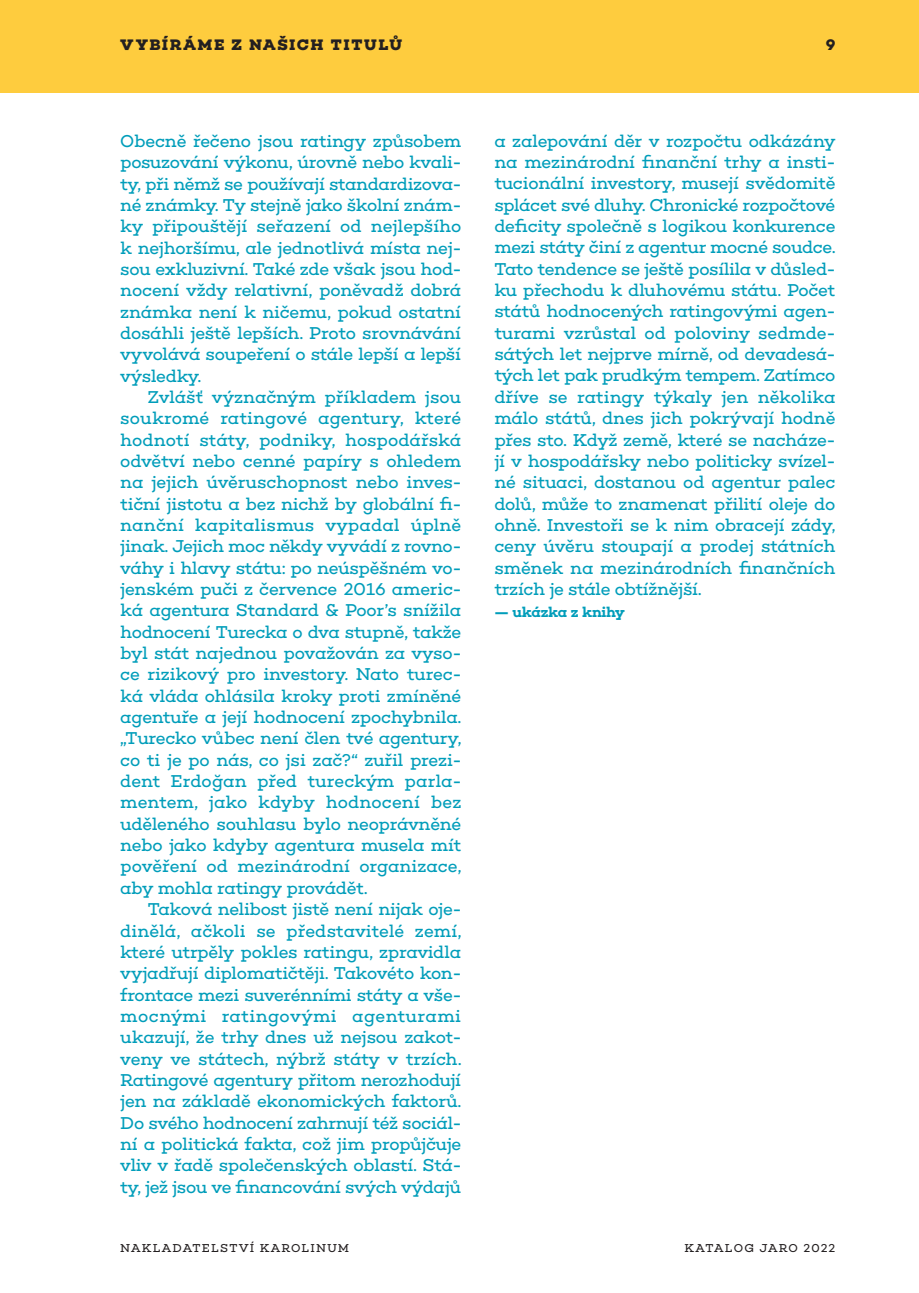
<style>
.page{position:relative;width:919px;height:1293px;background:#fff}
.page>*{position:absolute;margin:0;border:0;box-sizing:border-box;transform-origin:0 0}
.t1{font:17.4px/21.4px "Choplin";letter-spacing:-.02em;color:#009dba;text-align:justify}
.t2{font:700 15.6px "Choplin";letter-spacing:.095em;color:#231f20}
.t3{font:700 15.6px "Choplin";color:#231f20}
.t4{font:600 14.6px "Choplin";letter-spacing:-.025em;color:#009dba}
.t5{font:11.6px "Choplin";letter-spacing:.095em;color:#231f20}
</style>
<div class="page">
<div style="left:0;top:0;width:918px;height:93px;background:#fecc3e"></div>
<p class="t2" style="left:120px;top:36px;width:283px">VYBÍRÁME Z NAŠICH TITULŮ</p>
<p class="t3" style="left:825px;top:36px;width:11px">9</p>
<p class="t1" style="left:120px;top:130px;width:343px">Obecně řečeno jsou ratingy způsobem posuzování výkonu, úrovně nebo kvali&shy;ty, při němž se používají standardizova&shy;né známky. Ty stejně jako školní znám&shy;ky připouštějí seřazení od nejlepšího k nejhoršímu, ale jednotlivá místa nej&shy;sou exkluzivní. Také zde však jsou hod&shy;nocení vždy relativní, poněvadž dobrá známka není k ničemu, pokud ostatní dosáhli ještě lepších. Proto srovnávání vyvolává soupeření o stále lepší a lepší výsledky.</p>
<p class="t1" style="left:120px;top:387px;width:343px;text-indent:28px">Zvlášť význačným příkladem jsou soukromé ratingové agentury, které hodnotí státy, podniky, hospodářská odvětví nebo cenné papíry s ohledem na jejich úvěruschopnost nebo inves&shy;tiční jistotu a bez nichž by globální fi&shy;nanční kapitalismus vypadal úplně jinak. Jejich moc někdy vyvádí z rovno&shy;váhy i hlavy státu: po neúspěšném vo&shy;jenském puči z července 2016 americ&shy;ká agentura Standard &amp; Poor’s snížila hodnocení Turecka o dva stupně, takže byl stát najednou považován za vyso&shy;ce rizikový pro investory. Nato turec&shy;ká vláda ohlásila kroky proti zmíněné agentuře a její hodnocení zpochybnila. „Turecko vůbec není člen tvé agentury, co ti je po nás, co jsi zač?“ zuřil prezi&shy;dent Erdoğan před tureckým parla&shy;mentem, jako kdyby hodnocení bez uděleného souhlasu bylo neoprávněné nebo jako kdyby agentura musela mít pověření od mezinárodní organizace, aby mohla ratingy provádět.</p>
<p class="t1" style="left:120px;top:899px;width:343px;text-indent:28px">Taková nelibost jistě není nijak oje&shy;dinělá, ačkoli se představitelé zemí, které utrpěly pokles ratingu, zpravidla vyjadřují diplomatičtěji. Takovéto kon&shy;frontace mezi suverénními státy a vše&shy;mocnými ratingovými agenturami ukazují, že trhy dnes už nejsou zakot&shy;veny ve státech, nýbrž státy v trzích.<br>Ratingové agentury přitom nerozhodují jen na základě ekonomických faktorů.<br>Do svého hodnocení zahrnují též sociál&shy;ní a politická fakta, což jim propůjčuje vliv v řadě společenských oblastí. Stá&shy;ty, jež jsou ve financování svých výdajů</p>
<p class="t1" style="left:494px;top:130px;width:343px">a zalepování děr v rozpočtu odkázány na mezinárodní finanční trhy a insti&shy;tucionální investory, musejí svědomitě splácet své dluhy. Chronické rozpočtové deficity společně s logikou konkurence mezi státy činí z agentur mocné soudce.<br>Tato tendence se ještě posílila v důsled&shy;ku přechodu k dluhovému státu. Počet států hodnocených ratingovými agen&shy;turami vzrůstal od poloviny sedmde&shy;sátých let nejprve mírně, od devadesá&shy;tých let pak prudkým tempem. Zatímco dříve se ratingy týkaly jen několika málo států, dnes jich pokrývají hodně přes sto. Když země, které se nacháze&shy;jí v hospodářsky nebo politicky svízel&shy;né situaci, dostanou od agentur palec dolů, může to znamenat přilití oleje do ohně. Investoři se k nim obracejí zády, ceny úvěru stoupají a prodej státních směnek na mezinárodních finančních trzích je stále obtížnější.</p>
<p class="t4" style="left:494px;top:603px;width:132px">— uk ázka z knihy</p>
<p class="t5" style="left:120px;top:1241px;width:230px">NAKLADATELSTVÍ KAROLINUM</p>
<p class="t5" style="left:684px;top:1241px;width:152px">KATALOG JARO 2022</p>
</div>
